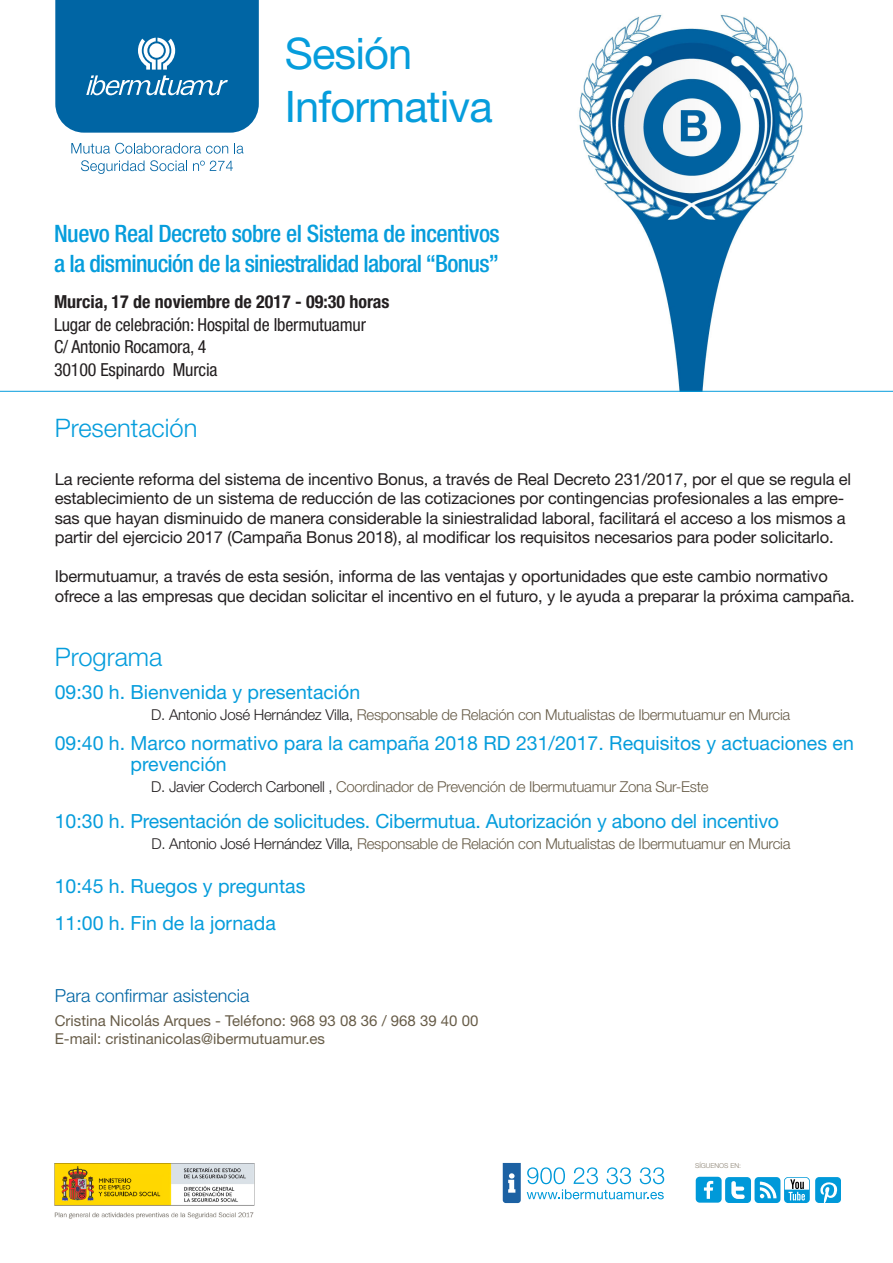
<style>
.page{position:relative;width:893px;height:1263px;background:#fff}
.page>*{position:absolute;margin:0;border:0;box-sizing:border-box;transform-origin:0 0}
.t1{font:43.5px "Helvetica Neue LT Std";letter-spacing:-.02em;color:#069ddc}
.t2{font:300 25.5px "Helvetica Neue LT Std";color:#069ddc}
.t3{font:500 condensed 24px/30px "Helvetica Neue LT Std";letter-spacing:-.03em;color:#069ddc}
.t4{font:19.5px/21px "Helvetica Neue LT Std";color:#069ddc}
.t5{font:condensed 18px "Helvetica Neue LT Std";letter-spacing:-.01em;color:#231f20}
.t6{font:700 condensed 18px "Helvetica Neue LT Std";color:#231f20}
.t7{font:300 18px "Helvetica Neue LT Std";color:#0065a4}
.t8{font:16.5px/19.5px "Helvetica Neue LT Std";letter-spacing:-.01em;color:#231f20}
.t9{font:300 15px "Helvetica Neue LT Std";letter-spacing:-.02em;color:#685d49}
.t10{font:15px "Helvetica Neue LT Std";color:#685d49}
.t11{font:300 6.75px "Helvetica Neue LT Std";color:#887f6f}
.s1{color:#231f20}
</style>
<div class="page">
<svg style="left:55px;top:0;width:204px;height:133px;background:#1471ab"></svg>
<svg style="left:71px;top:143px;width:157px;height:11px"></svg>
<svg style="left:234px;top:143px;width:10px;height:11px"></svg>
<svg style="left:81px;top:160px;width:63px;height:14px"></svg>
<svg style="left:150px;top:160px;width:37px;height:11px"></svg>
<svg style="left:193px;top:161px;width:40px;height:10px"></svg>
<img style="left:567px;top:14px;width:243px;height:377px">
<svg style="left:503px;top:1163px;width:18px;height:40px"></svg>
<svg style="left:527px;top:1167px;width:137px;height:32px"></svg>
<div style="left:696px;top:1177px;width:26px;height:26px;background:#0099d9;border-radius:4px"></div>
<svg style="left:704px;top:1181px;width:9px;height:18px"></svg>
<div style="left:725px;top:1177px;width:26px;height:26px;background:#0099d9;border-radius:4px"></div>
<div style="left:754px;top:1177px;width:26px;height:26px;background:#0099d9;border-radius:4px"></div>
<svg style="left:760px;top:1181px;width:16px;height:17px"></svg>
<svg style="left:731px;top:1181px;width:14px;height:18px"></svg>
<svg style="left:784px;top:1177px;width:56px;height:26px"></svg>
<hr style="left:0;top:391px;width:893px;height:1px;background:#069ddc">
<img style="left:54px;top:1163px;width:201px;height:56px">
<p class="t1" style="left:285px;top:28px;width:129px">Sesión</p>
<p class="t1" style="left:285px;top:80px;width:210px">Informativa</p>
<p class="t3" style="left:54px;top:218px;width:447px">Nuevo Real Decreto sobre el Sistema de incentivos a la disminución de la siniestralidad laboral “Bonus”</p>
<p class="t6" style="left:54px;top:291px;width:337px">Murcia, 17 de noviembre de 2017 - 09:30 horas</p>
<p class="t5" style="left:54px;top:314px;width:314px">Lugar de celebración: Hospital de Ibermutuamur</p>
<p class="t5" style="left:54px;top:336px;width:154px">C/ Antonio Rocamora, 4</p>
<p class="t5" style="left:54px;top:359px;width:165px">30100 Espinardo Murcia</p>
<p class="t2" style="left:55px;top:412px;width:144px">Presentación</p>
<p class="t8" style="left:55px;top:469px;width:798px">La reciente reforma del sistema de incentivo Bonus, a través de Real Decreto 231/2017, por el que se regula el establecimiento de un sistema de reducción de las cotizaciones por contingencias profesionales a las empre&shy;sas que hayan disminuido de manera considerable la siniestralidad laboral, facilitará el acceso a los mismos a partir del ejercicio 2017 (Campaña Bonus 2018), al modificar los requisitos necesarios para poder solicitarlo.</p>
<p class="t8" style="left:55px;top:566px;width:801px">Ibermutuamur, a través de esta sesión, informa de las ventajas y oportunidades que este cambio normativo ofrece a las empresas que decidan solicitar el incentivo en el futuro, y le ayuda a preparar la próxima campaña.</p>
<p class="t2" style="left:55px;top:642px;width:109px">Programa</p>
<p class="t4" style="left:55px;top:682px;width:307px">09:30 h. Bienvenida y presentación</p>
<p class="t9" style="left:151px;top:706px;width:640px"><span class="s1">D. Antonio José Hernández Villa,</span> Responsable de Relación con Mutualistas de Ibermutuamur en Murcia</p>
<p class="t4" style="left:131px;top:733px;width:725px;text-indent:-76px">09:40 h. Marco normativo para la campaña 2018 RD 231/2017. Requisitos y actuaciones en prevención</p>
<p class="t9" style="left:151px;top:778px;width:559px"><span class="s1">D. Javier Coderch Carbonell ,</span> Coordinador de Prevención de Ibermutuamur Zona Sur-Este</p>
<p class="t4" style="left:55px;top:811px;width:726px">10:30 h. Presentación de solicitudes. Cibermutua. Autorización y abono del incentivo</p>
<p class="t9" style="left:151px;top:835px;width:640px"><span class="s1">D. Antonio José Hernández Villa,</span> Responsable de Relación con Mutualistas de Ibermutuamur en Murcia</p>
<p class="t4" style="left:55px;top:875px;width:252px">10:45 h. Ruegos y preguntas</p>
<p class="t4" style="left:55px;top:913px;width:223px">11:00 h. Fin de la jornada</p>
<p class="t7" style="left:55px;top:985px;width:196px">Para confirmar asistencia</p>
<p class="t10" style="left:55px;top:1012px;width:425px">Cristina Nicolás Arques - Teléfono: 968 93 08 36 / 968 39 40 00</p>
<p class="t10" style="left:55px;top:1030px;width:272px">E-mail: cristinanicolas@ibermutuamur.es</p>
<p class="t11" style="left:695px;top:1162px;width:47px">SÍGUENOS EN:</p>
</div>
